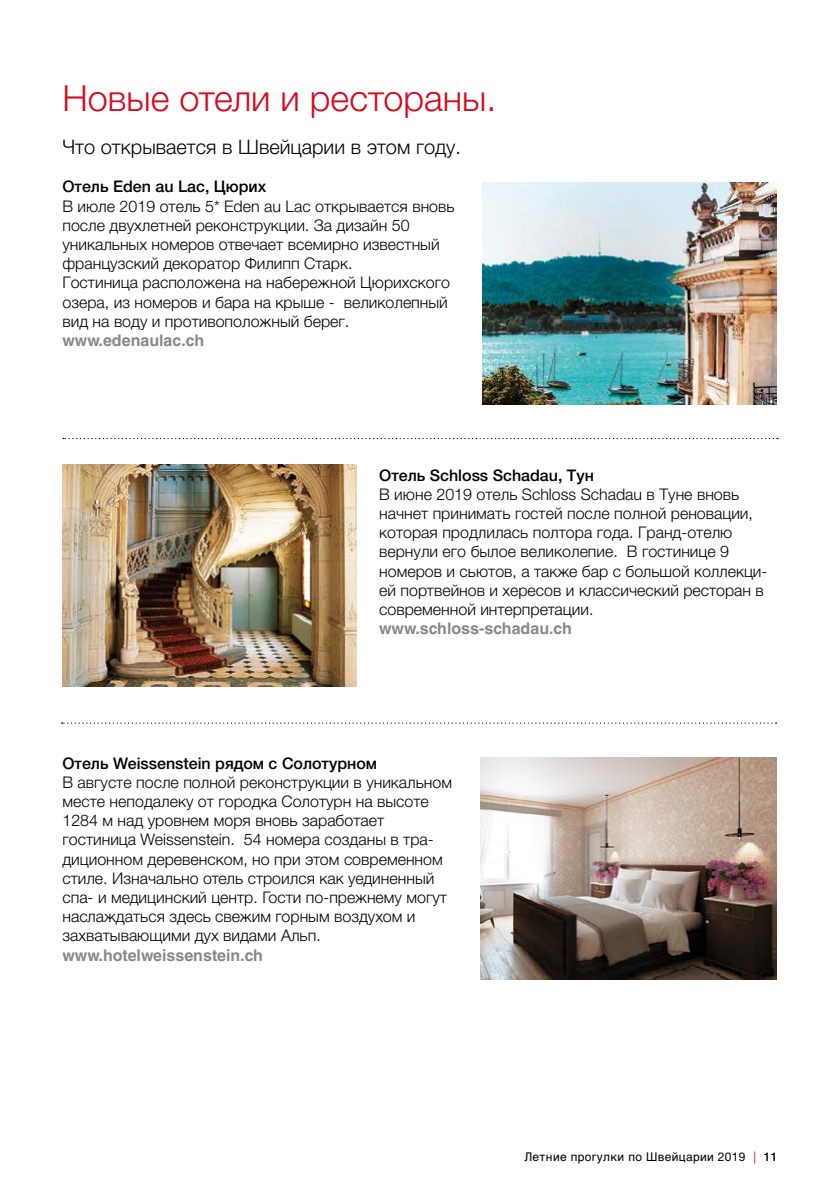
<style>
.page{position:relative;width:840px;height:1191px;background:#fff}
.page>*{position:absolute;margin:0;border:0;box-sizing:border-box;transform-origin:0 0}
.t1{font:300 36px "Helvetica Neue LTW1 G";color:#d50a1c}
.t2{font:300 20px "Helvetica Neue LTW1 G";color:#000}
.t3{font:300 16px/19.2px "Helvetica Neue LTW1 G";color:#000}
.t4{font:500 16px "Helvetica Neue LTW1 G";color:#000}
.t5{font:700 16px "Helvetica C";color:#868786}
.t6{font:12px "Helvetica C";letter-spacing:.03em;color:#000}
.s1{font-family:"Helvetica Neue LT Std"}
.s2{font-family:"Helvetica Neue LT Std";color:#d50a1c}
.s3{font-family:"Helvetica Neue LT Std";font-weight:500}
</style>
<div class="page">
<img style="left:482px;top:182px;width:293px;height:222px">
<img style="left:480px;top:757px;width:295px;height:222px">
<img style="left:62px;top:464px;width:294px;height:222px">
<svg style="left:63px;top:438px;width:714px;height:1px"></svg>
<svg style="left:61px;top:722px;width:715px;height:1px"></svg>
<h1 class="t1" style="left:62px;top:76px;width:435px">Новые отели и рестораны.</h1>
<p class="t2" style="left:62px;top:135px;width:400px">Что открывается в Швейцарии в этом году.</p>
<p class="t4" style="left:62px;top:177px;width:205px">Отель Eden au Lac, Цюрих</p>
<p class="t3" style="left:62px;top:196px;width:393px">В июле 2019 отель 5* Eden au Lac открывается вновь после двухлетней реконструкции. За дизайн 50 уникальных номеров отвечает всемирно известный французский декоратор Филипп Старк.<br>Гостиница расположена на набережной Цюрихского озера, из номеров и бара на крыше - великолепный вид на воду и противоположный берег.</p>
<p class="t5" style="left:62px;top:331px;width:143px">www.edenaulac.ch</p>
<p class="t4" style="left:379px;top:465px;width:216px">Отель Schloss Schadau, Тун</p>
<p class="t3" style="left:379px;top:484px;width:389px">В июне 2019 отель Schloss Schadau в Туне вновь начнет принимать гостей после полной реновации, которая продлилась полтора года. Гранд-отелю вернули его былое великолепие. В гостинице 9 номеров и сьютов, а также бар с большой коллекци&shy;ей портвейнов и хересов и классический ресторан в современной интерпретации.</p>
<p class="t5" style="left:379px;top:619px;width:194px">www.schloss-schadau.ch</p>
<p class="t4" style="left:62px;top:753px;width:316px">Отель Weissenstein рядом с Солотурном</p>
<p class="t3" style="left:62px;top:772px;width:391px">В августе после полной реконструкции в уникальном месте неподалеку от городка Солотурн на высоте 1284 м над уровнем моря вновь заработает гостиница Weissenstein. 54 номера созданы в тра&shy;диционном деревенском, но при этом современном стиле. Изначально отель строился как уединенный спа- и медицинский центр. Гости по-прежнему могут наслаждаться здесь свежим горным воздухом и захватывающими дух видами Альп.</p>
<p class="t5" style="left:62px;top:946px;width:202px">www.hotelweissenstein.ch</p>
<p class="t6" style="left:524px;top:1149px;width:254px">Летние прогулки по Швейцарии <span class="s1">2019</span> <span class="s2">|</span> <span class="s3">11</span></p>
</div>
